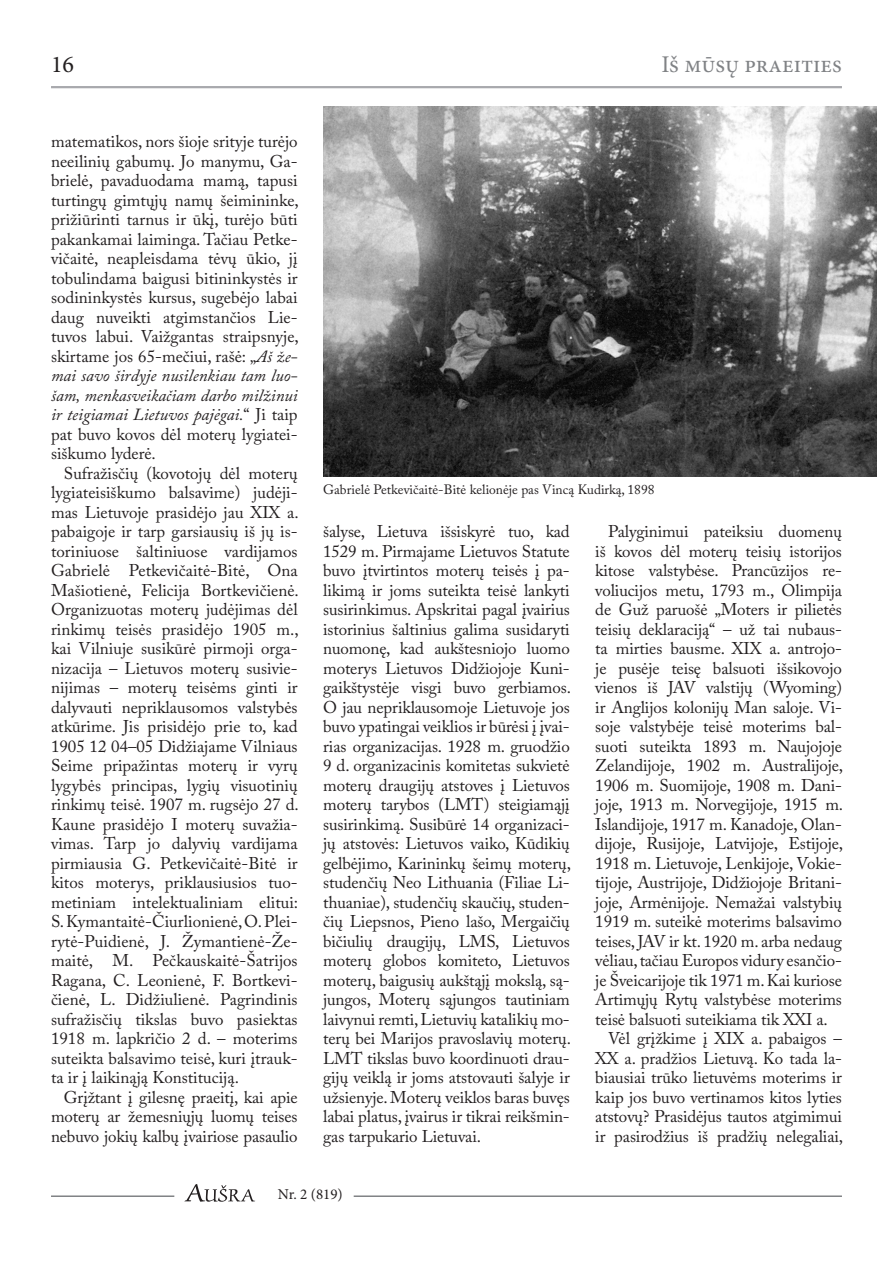
<style>
.page{position:relative;width:893px;height:1263px;background:#fff}
.page>*{position:absolute;margin:0;border:0;box-sizing:border-box;transform-origin:0 0}
.t1{font:24px "Minion Pro";color:#808285}
.t2{font:24px "Minion Pro";color:#231f20}
.t3{font:16.95px/19.5px "Adobe Caslon Pro";letter-spacing:-.01em;color:#231f20;text-align:justify}
.t4{font:16.95px "Adobe Caslon Pro";letter-spacing:-.035em;color:#231f20}
.t5{font:15px "Minion Pro";color:#231f20}
.t6{font:13.5px "Adobe Caslon Pro";color:#231f20}
.s1{font-style:italic}
</style>
<div class="page">
<svg style="left:184px;top:1184px;width:71px;height:18px"></svg>
<hr style="left:51px;top:86px;width:791px;height:2px;background:#a8a9ad">
<hr style="left:51px;top:1195px;width:123px;height:2px;background:#808285">
<hr style="left:354px;top:1195px;width:488px;height:2px;background:#808285">
<img style="left:323px;top:106px;width:553px;height:371px">
<h1 class="t2" style="left:51px;top:48px;width:25px">16</h1>
<h1 class="t1" style="left:661px;top:48px;width:182px">Iš mūsų praeities</h1>
<p class="t3" style="left:51px;top:131px;width:249px">matematikos, nors šioje srityje turėjo neeilinių gabumų. Jo manymu, Ga&shy;brielė, pavaduodama mamą, tapusi turtingų gimtųjų namų šeimininke, prižiūrinti tarnus ir ūkį, turėjo būti pakankamai laiminga. Tačiau Petke&shy;vičaitė, neapleisdama tėvų ūkio, jį tobulindama baigusi bitininkystės ir sodininkystės kursus, sugebėjo labai daug nuveikti atgimstančios Lie&shy;tuvos labui. Vaižgantas straipsnyje, skirtame jos 65-mečiui, rašė: „<span class="s1">Aš že&shy;mai savo širdyje nusilenkiau tam luo&shy;šam, menkasveikačiam darbo milžinui ir teigiamai Lietuvos pajėgai.</span>“ Ji taip pat buvo kovos dėl moterų lygiatei&shy;siškumo lyderė.</p>
<p class="t3" style="left:51px;top:463px;width:249px;text-indent:13px">Sufražisčių (kovotojų dėl moterų lygiateisiškumo balsavime) judėji&shy;mas Lietuvoje prasidėjo jau XIX a. pabaigoje ir tarp garsiausių iš jų is&shy;toriniuose šaltiniuose vardijamos Gabrielė Petkevičaitė-Bitė, Ona Mašiotienė, Felicija Bortkevičienė.<br>Organizuotas moterų judėjimas dėl rinkimų teisės prasidėjo 1905 m., kai Vilniuje susikūrė pirmoji orga&shy;nizacija – Lietuvos moterų susivie&shy;nijimas – moterų teisėms ginti ir dalyvauti nepriklausomos valstybės atkūrime. Jis prisidėjo prie to, kad 1905 12 04–05 Didžiajame Vilniaus Seime pripažintas moterų ir vyrų lygybės principas, lygių visuotinių rinkimų teisė. 1907 m. rugsėjo 27 d.<br>Kaune prasidėjo I moterų suvažia&shy;vimas. Tarp jo dalyvių vardijama pirmiausia G. Petkevičaitė-Bitė ir kitos moterys, priklausiusios tuo&shy;metiniam intelektualiniam elitui:<br>S. Kymantaitė-Čiurlionienė, O. Plei&shy;rytė-Puidienė, J. Žymantienė-Že&shy;maitė, M. Pečkauskaitė-Šatrijos Ragana, C. Leonienė, F. Bortkevi&shy;čienė, L. Didžiulienė. Pagrindinis sufražisčių tikslas buvo pasiektas 1918 m. lapkričio 2 d. – moterims suteikta balsavimo teisė, kuri įtrauk&shy;ta ir į laikinąją Konstituciją.</p>
<p class="t3" style="left:51px;top:1087px;width:248px;text-indent:13px">Grįžtant į gilesnę praeitį, kai apie moterų ar žemesniųjų luomų teises nebuvo jokių kalbų įvairiose pasaulio</p>
<p class="t6" style="left:323px;top:482px;width:333px">Gabrielė Petkevičaitė-Bitė kelionėje pas Vincą Kudirką, 1898</p>
<p class="t3" style="left:323px;top:521px;width:249px">šalyse, Lietuva išsiskyrė tuo, kad 1529 m. Pirmajame Lietuvos Statute buvo įtvirtintos moterų teisės į pa&shy;likimą ir joms suteikta teisė lankyti susirinkimus. Apskritai pagal įvairius istorinius šaltinius galima susidaryti nuomonę, kad aukštesniojo luomo moterys Lietuvos Didžiojoje Kuni&shy;gaikštystėje visgi buvo gerbiamos.<br>O jau nepriklausomoje Lietuvoje jos buvo ypatingai veiklios ir būrėsi į įvai&shy;rias organizacijas. 1928 m. gruodžio 9 d. organizacinis komitetas sukvietė moterų draugijų atstoves į Lietuvos moterų tarybos (LMT) steigiamąjį susirinkimą. Susibūrė 14 organizaci&shy;jų atstovės: Lietuvos vaiko, Kūdikių gelbėjimo, Karininkų šeimų moterų, studenčių Neo Lithuania (Filiae Li&shy;thuaniae), studenčių skaučių, studen&shy;čių Liepsnos, Pieno lašo, Mergaičių bičiulių draugijų, LMS, Lietuvos moterų globos komiteto, Lietuvos moterų, baigusių aukštąjį mokslą, są&shy;jungos, Moterų sąjungos tautiniam laivynui remti, Lietuvių katalikių mo&shy;terų bei Marijos pravoslavių moterų.<br>LMT tikslas buvo koordinuoti drau&shy;gijų veiklą ir joms atstovauti šalyje ir užsienyje. Moterų veiklos baras buvęs labai platus, įvairus ir tikrai reikšmin&shy;gas tarpukario Lietuvai.</p>
<p class="t3" style="left:608px;top:521px;width:235px">Palyginimui pateiksiu duomenų</p>
<p class="t3" style="left:595px;top:541px;width:248px">iš kovos dėl moterų teisių istorijos</p>
<p class="t3" style="left:595px;top:560px;width:248px">kitose valstybėse. Prancūzijos re-</p>
<p class="t3" style="left:595px;top:580px;width:248px">voliucijos metu, 1793 m., Olimpija</p>
<p class="t3" style="left:595px;top:599px;width:248px">de Guž paruošė „Moters ir pilietės</p>
<p class="t3" style="left:595px;top:619px;width:248px">teisių deklaraciją“ – už tai nubaus-</p>
<p class="t3" style="left:595px;top:638px;width:248px">ta mirties bausme. XIX a. antrojo-</p>
<p class="t3" style="left:595px;top:658px;width:248px">je pusėje teisę balsuoti išsikovojo</p>
<p class="t4" style="left:595px;top:677px;width:248px">vienos iš JAV valstijų (Wyoming)</p>
<p class="t3" style="left:595px;top:697px;width:248px">ir Anglijos kolonijų Man saloje. Vi-</p>
<p class="t3" style="left:595px;top:716px;width:248px">soje valstybėje teisė moterims bal-</p>
<p class="t3" style="left:595px;top:736px;width:248px">suoti suteikta 1893 m. Naujojoje</p>
<p class="t3" style="left:595px;top:755px;width:249px">Zelandijoje, 1902 m. Australijoje,</p>
<p class="t3" style="left:595px;top:775px;width:248px">1906 m. Suomijoje, 1908 m. Dani-</p>
<p class="t3" style="left:595px;top:794px;width:249px">joje, 1913 m. Norvegijoje, 1915 m.</p>
<p class="t3" style="left:595px;top:814px;width:248px">Islandijoje, 1917 m. Kanadoje, Olan-</p>
<p class="t3" style="left:595px;top:833px;width:249px">dijoje, Rusijoje, Latvijoje, Estijoje,</p>
<p class="t3" style="left:595px;top:853px;width:248px">1918 m. Lietuvoje, Lenkijoje, Vokie-</p>
<p class="t3" style="left:595px;top:872px;width:248px">tijoje, Austrijoje, Didžiojoje Britani-</p>
<p class="t3" style="left:595px;top:892px;width:248px">joje, Armėnijoje. Nemažai valstybių</p>
<p class="t3" style="left:595px;top:911px;width:248px">1919 m. suteikė moterims balsavimo</p>
<p class="t3" style="left:595px;top:931px;width:248px">teises, JAV ir kt. 1920 m. arba nedaug</p>
<p class="t3" style="left:595px;top:950px;width:248px">vėliau, tačiau Europos vidury esančio-</p>
<p class="t3" style="left:595px;top:970px;width:248px">je Šveicarijoje tik 1971 m. Kai kuriose</p>
<p class="t3" style="left:595px;top:989px;width:248px">Artimųjų Rytų valstybėse moterims</p>
<p class="t3" style="left:595px;top:1009px;width:234px">teisė balsuoti suteikiama tik XXI a.</p>
<p class="t3" style="left:608px;top:1028px;width:235px">Vėl grįžkime į XIX a. pabaigos –</p>
<p class="t3" style="left:595px;top:1048px;width:248px">XX a. pradžios Lietuvą. Ko tada la-</p>
<p class="t3" style="left:595px;top:1067px;width:248px">biausiai trūko lietuvėms moterims ir</p>
<p class="t3" style="left:595px;top:1087px;width:248px">kaip jos buvo vertinamos kitos lyties</p>
<p class="t3" style="left:595px;top:1106px;width:248px">atstovų? Prasidėjus tautos atgimimui</p>
<p class="t3" style="left:595px;top:1126px;width:249px">ir pasirodžius iš pradžių nelegaliai,</p>
<p class="t5" style="left:278px;top:1184px;width:66px">Nr. 2 (819)</p>
</div>
